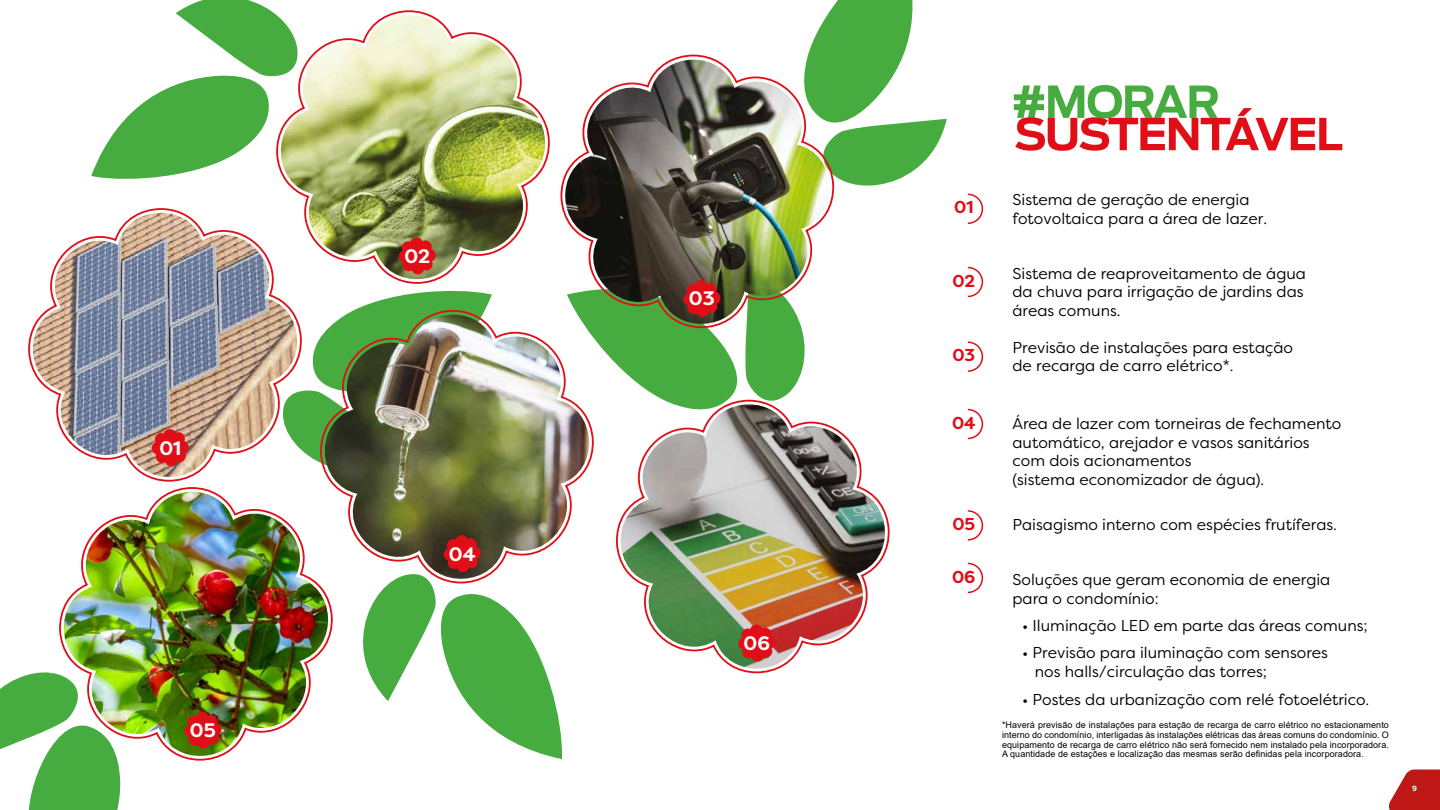
<style>
.page{position:relative;width:1440px;height:810px;background:#fff}
.page>*{position:absolute;margin:0;border:0;box-sizing:border-box;transform-origin:0 0}
.t1{font:700 19.5px "Filson Pro";color:#fff}
.t2{font:700 17.25px "Filson Pro";color:#e20e17}
.t3{font:15.67px/18.8px "Filson Pro";color:#000}
.t4{font:9px/9.8px "Arial";letter-spacing:.01em;color:#000;text-align:justify}
.t5{font:700 7.5px "Filson Pro";color:#fff}
</style>
<div class="page">
<svg style="left:91px;top:0;width:184px;height:179px"></svg>
<svg style="left:808px;top:0;width:139px;height:186px"></svg>
<svg style="left:309px;top:291px;width:183px;height:168px"></svg>
<svg style="left:0;top:672px;width:121px;height:138px"></svg>
<img style="left:615px;top:418px;width:275px;height:256px">
<svg style="left:737px;top:623px;width:40px;height:40px;background:#c33f38"></svg>
<img style="left:560px;top:60px;width:281px;height:213px">
<svg style="left:567px;top:273px;width:239px;height:145px"></svg>
<img style="left:313px;top:315px;width:288px;height:219px">
<svg style="left:354px;top:534px;width:209px;height:225px"></svg>
<img style="left:52px;top:492px;width:288px;height:272px">
<svg style="left:183px;top:710px;width:40px;height:40px;background:#a73615"></svg>
<img style="left:28px;top:213px;width:281px;height:276px">
<svg style="left:150px;top:428px;width:40px;height:40px;background:#d34643"></svg>
<img style="left:269px;top:15px;width:281px;height:276px">
<svg style="left:397px;top:236px;width:40px;height:40px;background:#ba3e2e"></svg>
<svg style="left:1014px;top:85px;width:328px;height:66px"></svg>
<svg style="left:967px;top:562px;width:17px;height:32px"></svg>
<svg style="left:967px;top:193px;width:17px;height:31px"></svg>
<svg style="left:967px;top:266px;width:17px;height:32px"></svg>
<svg style="left:967px;top:341px;width:17px;height:31px"></svg>
<svg style="left:967px;top:510px;width:17px;height:31px"></svg>
<svg style="left:967px;top:408px;width:17px;height:32px"></svg>
<svg style="left:1389px;top:769px;width:51px;height:41px"></svg>
<p class="t1" style="left:159px;top:435px;width:23px">01</p>
<p class="t1" style="left:190px;top:718px;width:27px">05</p>
<p class="t1" style="left:404px;top:244px;width:27px">02</p>
<p class="t1" style="left:449px;top:541px;width:28px">04</p>
<p class="t1" style="left:689px;top:286px;width:27px">03</p>
<p class="t1" style="left:744px;top:631px;width:28px">06</p>
<p class="t2" style="left:954px;top:197px;width:21px">01</p>
<p class="t3" style="left:1012px;top:190px;width:256px">Sistema de geração de energia fotovoltaica para a área de lazer.</p>
<p class="t2" style="left:952px;top:270px;width:24px">02</p>
<p class="t3" style="left:1012px;top:263px;width:295px">Sistema de reaproveitamento de água da chuva para irrigação de jardins das áreas comuns.</p>
<p class="t2" style="left:952px;top:344px;width:24px">03</p>
<p class="t3" style="left:1012px;top:337px;width:282px">Previsão de instalações para estação de recarga de carro elétrico*.</p>
<p class="t2" style="left:952px;top:412px;width:25px">04</p>
<p class="t3" style="left:1012px;top:413px;width:330px">Área de lazer com torneiras de fechamento automático, arejador e vasos sanitários com dois acionamentos<br>(sistema economizador de água).</p>
<p class="t2" style="left:952px;top:513px;width:24px">05</p>
<p class="t2" style="left:952px;top:566px;width:25px">06</p>
<p class="t3" style="left:1012px;top:515px;width:326px">Paisagismo interno com espécies frutíferas.</p>
<p class="t3" style="left:1012px;top:570px;width:319px">Soluções que geram economia de energia para o condomínio:</p>
<p class="t3" style="left:1022px;top:615px;width:347px">• Iluminação LED em parte das áreas comuns;</p>
<p class="t3" style="left:1035px;top:643px;width:295px;text-indent:-13px">• Previsão para iluminação com sensores nos halls/circulação das torres;</p>
<p class="t3" style="left:1022px;top:689px;width:349px">• Postes da urbanização com relé fotoelétrico.</p>
<p class="t4" style="left:1002px;top:720px;width:388px">*Haverá previsão de instalações para estação de recarga de carro elétrico no estacionamento interno do condomínio, interligadas às instalações elétricas das áreas comuns do condomínio. O equipamento de recarga de carro elétrico não será fornecido nem instalado pela incorporadora.<br>A quantidade de estações e localização das mesmas serão definidas pela incorporadora.</p>
<p class="t5" style="left:1412px;top:783px;width:6px">9</p>
</div>
